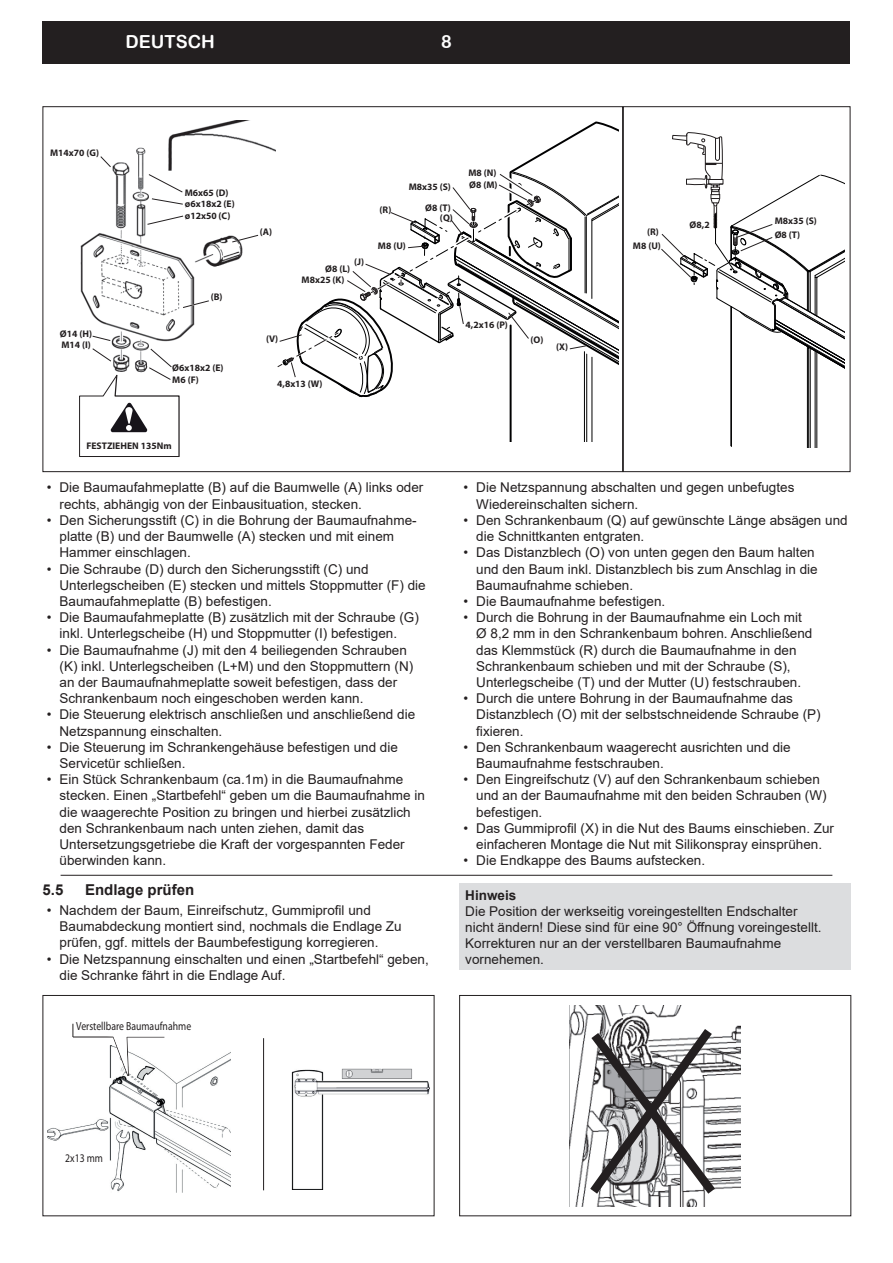
<style>
.page{position:relative;width:893px;height:1263px;background:#fff}
.page>*{position:absolute;margin:0;border:0;box-sizing:border-box;transform-origin:0 0}
.t1{font:18px "Arial Rounded MT Bold";color:#fff}
.t2{font:700 15px "Arial";color:#231f20}
.t3{font:13.5px/16.2px "Arial";color:#231f20}
.t4{font:700 13.5px "Arial";color:#231f20}
.t5{font:11.7px "Myriad Pro";color:#231f20;scale:.83 1}
.t6{font:700 9.6px/11.6px "Myriad Pro";color:#231f20}
</style>
<div class="page">
<div style="left:43px;top:21px;width:807px;height:43px;background:#231f20"></div>
<img style="left:80px;top:120px;width:196px;height:228px">
<svg style="left:92px;top:335px;width:19px;height:6px"></svg>
<svg style="left:100px;top:156px;width:11px;height:12px"></svg>
<svg style="left:147px;top:215px;width:37px;height:10px"></svg>
<svg style="left:148px;top:174px;width:35px;height:31px"></svg>
<svg style="left:79px;top:348px;width:101px;height:109px"></svg>
<img style="left:109px;top:401px;width:41px;height:33px">
<svg style="left:231px;top:234px;width:29px;height:9px"></svg>
<svg style="left:182px;top:299px;width:28px;height:10px"></svg>
<svg style="left:278px;top:121px;width:341px;height:321px"></svg>
<svg style="left:661px;top:132px;width:183px;height:315px"></svg>
<div style="left:623px;top:106px;width:227px;height:366px;border:1px solid #231f20"></div>
<img style="left:48px;top:1052px;width:182px;height:141px">
<svg style="left:73px;top:1023px;width:102px;height:53px"></svg>
<img style="left:291px;top:1069px;width:138px;height:120px">
<img style="left:341px;top:1068px;width:71px;height:11px">
<hr style="left:263px;top:1038px;width:1px;height:152px;background:#231f20">
<div style="left:43px;top:995px;width:391px;height:221px;border:1px solid #231f20"></div>
<img style="left:570px;top:1005px;width:171px;height:201px">
<svg style="left:582px;top:1020px;width:141px;height:183px"></svg>
<div style="left:459px;top:995px;width:392px;height:221px;border:1px solid #231f20"></div>
<hr style="left:61px;top:875px;width:771px;height:1px;background:#231f20">
<div style="left:459px;top:884px;width:391px;height:86px;background:#dcdddf"></div>
<h1 class="t1" style="left:125px;top:31px;width:91px">DEUTSCH</h1>
<h1 class="t1" style="left:441px;top:31px;width:12px">8</h1>
<p class="t6" style="left:50px;top:146px;width:50px">M14x70 (G)</p>
<p class="t6" style="left:60px;top:327px;width:34px">Ø14 (H)<br>M14 (I)</p>
<p class="t6" style="left:185px;top:186px;width:51px">M6x65 (D) ø6x18x2 (E) ø12x50 (C)</p>
<p class="t6" style="left:211px;top:291px;width:13px">(B)</p>
<p class="t6" style="left:172px;top:362px;width:53px">Ø6x18x2 (E)<br>M6 (F)</p>
<p class="t6" style="left:260px;top:225px;width:14px">(A)</p>
<p class="t6" style="left:354px;top:256px;width:11px">(J)</p>
<p class="t6" style="left:325px;top:263px;width:27px">Ø8 (L)</p>
<p class="t6" style="left:302px;top:274px;width:44px">M8x25 (K)</p>
<p class="t6" style="left:380px;top:204px;width:13px">(R)</p>
<p class="t6" style="left:409px;top:181px;width:44px">M8x35 (S)</p>
<p class="t6" style="left:425px;top:201px;width:27px">Ø8 (T)</p>
<p class="t6" style="left:440px;top:212px;width:14px">(Q)</p>
<p class="t6" style="left:378px;top:240px;width:29px">M8 (U)</p>
<p class="t6" style="left:468px;top:167px;width:31px">M8 (N)<br>Ø8 (M)</p>
<p class="t6" style="left:266px;top:333px;width:14px">(V)</p>
<p class="t6" style="left:277px;top:377px;width:47px">4,8x13 (W)</p>
<p class="t6" style="left:466px;top:319px;width:44px">4,2x16 (P)</p>
<p class="t6" style="left:531px;top:333px;width:14px">(O)</p>
<p class="t6" style="left:556px;top:340px;width:13px">(X)</p>
<p class="t6" style="left:647px;top:226px;width:13px">(R)</p>
<p class="t6" style="left:633px;top:239px;width:29px">M8 (U)</p>
<p class="t6" style="left:690px;top:218px;width:22px">Ø8,2</p>
<p class="t6" style="left:775px;top:214px;width:44px;line-height:13.2px">M8x35 (S)<br>Ø8 (T)</p>
<p class="t6" style="left:86px;top:440px;width:87px">FESTZIEHEN 135Nm</p>
<p class="t3" style="left:60px;top:480px;width:365px;text-indent:-13px">• Die Baumaufahmeplatte (B) auf die Baumwelle (A) links oder rechts, abhängig von der Einbausituation, stecken.</p>
<p class="t3" style="left:60px;top:512px;width:359px;text-indent:-13px">• Den Sicherungsstift (C) in die Bohrung der Baumaufnahme&shy;platte (B) und der Baumwelle (A) stecken und mit einem<br>Hammer einschlagen.</p>
<p class="t3" style="left:60px;top:561px;width:368px;text-indent:-13px">• Die Schraube (D) durch den Sicherungsstift (C) und<br>Unterlegscheiben (E) stecken und mittels Stoppmutter (F) die<br>Baumaufahmeplatte (B) befestigen.</p>
<p class="t3" style="left:60px;top:609px;width:361px;text-indent:-13px">• Die Baumaufahmeplatte (B) zusätzlich mit der Schraube (G) inkl. Unterlegscheibe (H) und Stoppmutter (I) befestigen.</p>
<p class="t3" style="left:60px;top:642px;width:355px;text-indent:-13px">• Die Baumaufnahme (J) mit den 4 beiliegenden Schrauben (K) inkl. Unterlegscheiben (L+M) und den Stoppmuttern (N) an der Baumaufnahmeplatte soweit befestigen, dass der Schrankenbaum noch eingeschoben werden kann.</p>
<p class="t3" style="left:60px;top:706px;width:357px;text-indent:-13px">• Die Steuerung elektrisch anschließen und anschließend die<br>Netzspannung einschalten.</p>
<p class="t3" style="left:60px;top:739px;width:340px;text-indent:-13px">• Die Steuerung im Schrankengehäuse befestigen und die<br>Servicetür schließen.</p>
<p class="t3" style="left:60px;top:771px;width:367px;text-indent:-13px">• Ein Stück Schrankenbaum (ca.1m) in die Baumaufnahme stecken. Einen „Startbefehl“ geben um die Baumaufnahme in die waagerechte Position zu bringen und hierbei zusätzlich den Schrankenbaum nach unten ziehen, damit das Untersetzungsgetriebe die Kraft der vorgespannten Feder überwinden kann.</p>
<p class="t2" style="left:43px;top:879px;width:22px">5.5</p>
<p class="t2" style="left:85px;top:879px;width:111px">Endlage prüfen</p>
<p class="t3" style="left:60px;top:902px;width:344px;text-indent:-13px">• Nachdem der Baum, Einreifschutz, Gummiprofil und<br>Baumabdeckung montiert sind, nochmals die Endlage Zu prüfen, ggf. mittels der Baumbefestigung korregieren.</p>
<p class="t3" style="left:60px;top:951px;width:371px;text-indent:-13px">• Die Netzspannung einschalten und einen „Startbefehl“ geben, die Schranke fährt in die Endlage Auf.</p>
<p class="t5" style="left:76px;top:1018px;width:140px">Verstellbare Baumaufnahme</p>
<p class="t3" style="left:476px;top:480px;width:320px;text-indent:-13px">• Die Netzspannung abschalten und gegen unbefugtes<br>Wiedereinschalten sichern.</p>
<p class="t3" style="left:476px;top:512px;width:373px;text-indent:-13px">• Den Schrankenbaum (Q) auf gewünschte Länge absägen und die Schnittkanten entgraten.</p>
<p class="t3" style="left:476px;top:544px;width:343px;text-indent:-13px">• Das Distanzblech (O) von unten gegen den Baum halten und den Baum inkl. Distanzblech bis zum Anschlag in die<br>Baumaufnahme schieben.</p>
<p class="t3" style="left:463px;top:593px;width:203px">• Die Baumaufnahme befestigen.</p>
<p class="t3" style="left:476px;top:609px;width:338px;text-indent:-13px">• Durch die Bohrung in der Baumaufnahme ein Loch mit Ø 8,2 mm in den Schrankenbaum bohren. Anschließend das Klemmstück (R) durch die Baumaufnahme in den Schrankenbaum schieben und mit der Schraube (S), Unterlegscheibe (T) und der Mutter (U) festschrauben.</p>
<p class="t3" style="left:476px;top:690px;width:346px;text-indent:-13px">• Durch die untere Bohrung in der Baumaufnahme das<br>Distanzblech (O) mit der selbstschneidende Schraube (P) fixieren.</p>
<p class="t3" style="left:476px;top:739px;width:316px;text-indent:-13px">• Den Schrankenbaum waagerecht ausrichten und die<br>Baumaufnahme festschrauben.</p>
<p class="t3" style="left:476px;top:771px;width:352px;text-indent:-13px">• Den Eingreifschutz (V) auf den Schrankenbaum schieben und an der Baumaufnahme mit den beiden Schrauben (W) befestigen.</p>
<p class="t3" style="left:463px;top:820px;width:372px;text-align:center">• Das Gummiprofil (X) in die Nut des Baums einschieben. Zur einfacheren Montage die Nut mit Silikonspray einsprühen.</p>
<p class="t3" style="left:463px;top:852px;width:243px">• Die Endkappe des Baums aufstecken.</p>
<p class="t4" style="left:465px;top:885px;width:53px">Hinweis</p>
<p class="t3" style="left:465px;top:903px;width:358px">Die Position der werkseitig voreingestellten Endschalter nicht ändern! Diese sind für eine 90° Öffnung voreingestellt.<br>Korrekturen nur an der verstellbaren Baumaufnahme vornehemen.</p>
<p class="t5" style="left:65px;top:1150px;width:47px">2x13 mm</p>
</div>
